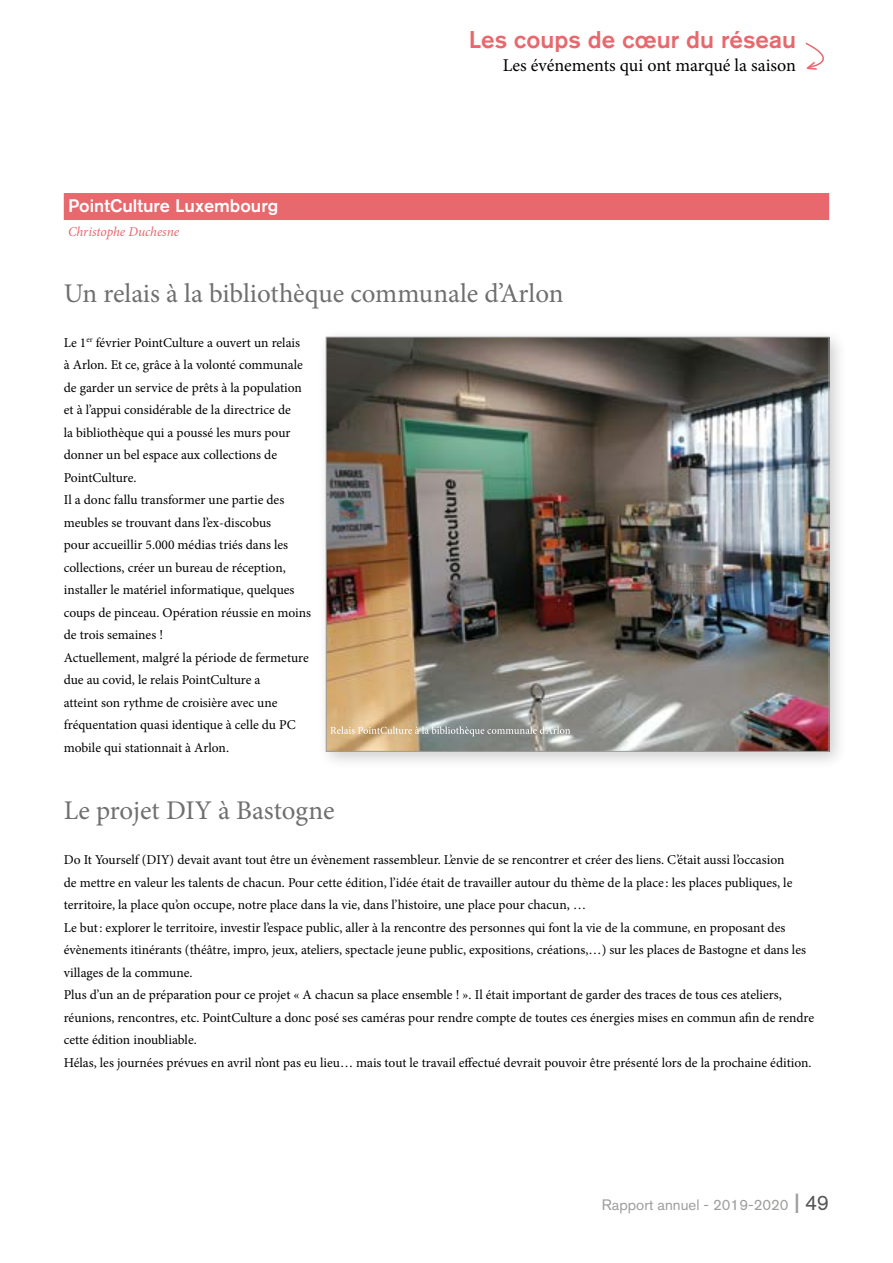
<style>
.page{position:relative;width:893px;height:1263px;background:#fff}
.page>*{position:absolute;margin:0;border:0;box-sizing:border-box;transform-origin:0 0}
.t1{font:27px "Minion Pro";letter-spacing:-.005em;color:#706f6f}
.t2{font:500 24px "Akzidenz Grotesk BQ";color:#e7686d}
.t3{font:18px "Minion Pro";letter-spacing:-.005em;color:#000}
.t4{font:500 18px "Akzidenz Grotesk BQ";color:#fff}
.t5{font:15px "Akzidenz Grotesk BQ";color:#9d9d9c}
.t6{font:13.5px/22.5px "Minion Pro";color:#000}
.t7{font:italic 13.5px "Minion Pro";letter-spacing:-.01em;color:#e7686d}
.s1{font-weight:500;font-size:21px}
.s2{font-size:21px;color:#575756}
</style>
<div class="page">
<div style="left:64px;top:193px;width:765px;height:27px;background:#e7686d"></div>
<div style="left:317px;top:328px;width:531px;height:442px;background:#000;opacity:.2"></div>
<img style="left:328px;top:339px;width:499px;height:411px">
<svg style="left:330px;top:726px;width:240px;height:10px;background:#b6af9e"></svg>
<svg style="left:805px;top:42px;width:19px;height:26px"></svg>
<h3 class="t4" style="left:68px;top:194px;width:212px">PointCulture Luxembourg</h3>
<p class="t7" style="left:68px;top:223px;width:113px">Christophe Duchesne</p>
<h2 class="t2" style="left:469px;top:25px;width:329px">Les coups de cœur du réseau</h2>
<h3 class="t3" style="left:503px;top:53px;width:295px">Les événements qui ont marqué la saison</h3>
<h1 class="t1" style="left:64px;top:275px;width:501px">Un relais à la bibliothèque communale d’Arlon</h1>
<p class="t6" style="left:64px;top:331px;width:249px">Le 1<sup>er</sup> février PointCulture a ouvert un relais<br>à Arlon. Et ce, grâce à la volonté communale de garder un service de prêts à la population et à l’appui considérable de la directrice de<br>la bibliothèque qui a poussé les murs pour donner un bel espace aux collections de PointCulture.<br>Il a donc fallu transformer une partie des meubles se trouvant dans l’ex-discobus<br>pour accueillir 5.000 médias triés dans les collections, créer un bureau de réception, installer le matériel informatique, quelques coups de pinceau. Opération réussie en moins de trois semaines !<br>Actuellement, malgré la période de fermeture due au covid, le relais PointCulture a<br>atteint son rythme de croisière avec une fréquentation quasi identique à celle du PC mobile qui stationnait à Arlon.</p>
<h1 class="t1" style="left:64px;top:792px;width:272px">Le projet DIY à Bastogne</h1>
<p class="t6" style="left:64px;top:849px;width:752px">Do It Yourself (DIY) devait avant tout être un évènement rassembleur. L’envie de se rencontrer et créer des liens. C’était aussi l’occasion<br>de mettre en valeur les talents de chacun. Pour cette édition, l’idée était de travailler autour du thème de la place : les places publiques, le territoire, la place qu’on occupe, notre place dans la vie, dans l’histoire, une place pour chacun, …<br>Le but: explorer le territoire, investir l’espace public, aller à la rencontre des personnes qui font la vie de la commune, en proposant des évènements itinérants (théâtre, impro, jeux, ateliers, spectacle jeune public, expositions, créations,…) sur les places de Bastogne et dans les villages de la commune.<br>Plus d’un an de préparation pour ce projet « A chacun sa place ensemble ! ». Il était important de garder des traces de tous ces ateliers, réunions, rencontres, etc. PointCulture a donc posé ses caméras pour rendre compte de toutes ces énergies mises en commun afin de rendre cette édition inoubliable.<br>Hélas, les journées prévues en avril n’ont pas eu lieu… mais tout le travail effectué devrait pouvoir être présenté lors de la prochaine édition.</p>
<p class="t5" style="left:602px;top:1196px;width:229px">Rapport annuel - 2019-2020 <span class="s1">|</span> <span class="s2">49</span></p>
</div>
